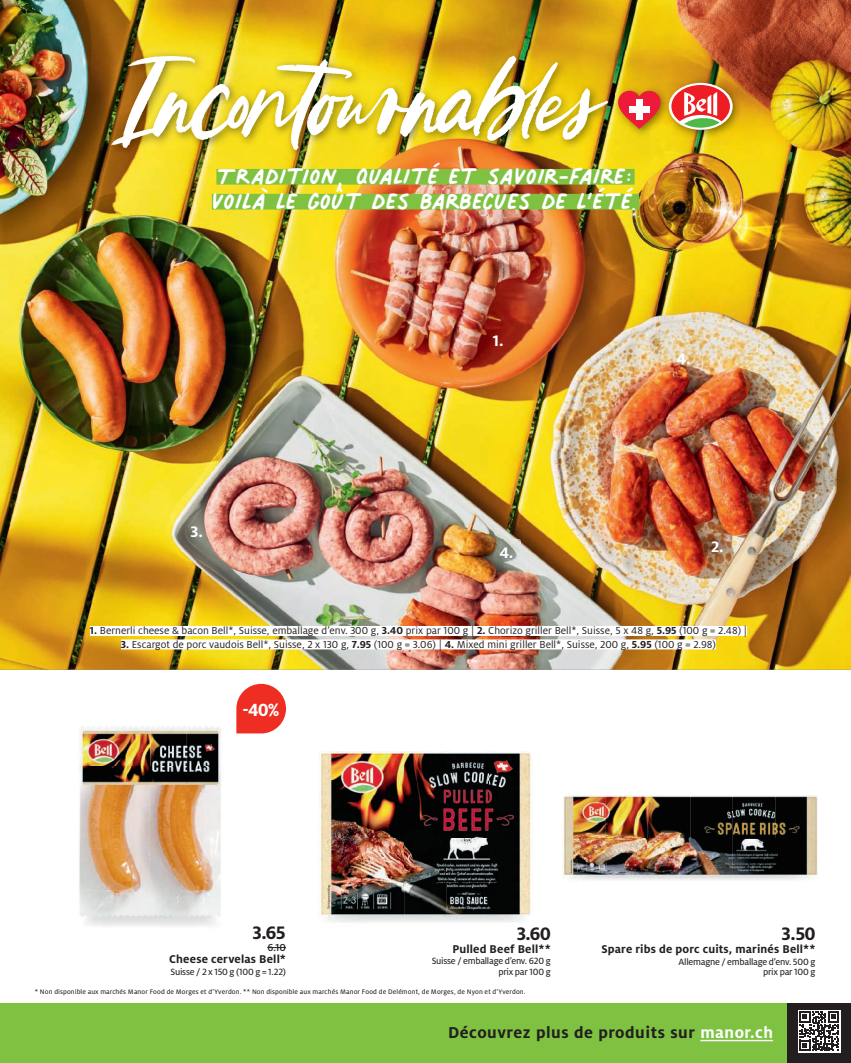
<style>
.page{position:relative;width:851px;height:1063px;background:#fff}
.page>*{position:absolute;margin:0;border:0;box-sizing:border-box;transform-origin:0 0}
.t1{font:133.75px "Pink Lemonade";letter-spacing:-.03em;color:#fff}
.t2{font:37.5px "Palmer Lake Print";color:#fff}
.t3{font:700 20px "Milofor Manor";color:#231f20}
.t4{font:700 19.5px "Milofor Manor";color:#fff}
.t5{font:700 17.5px "Milofor Manor";letter-spacing:.03em;color:#231f20}
.t6{font:700 16.88px "Milofor Manor";color:#fff}
.t7{font:700 12.5px "Milofor Manor";letter-spacing:.015em;color:#231f20}
.t8{font:11.25px "Milofor Manor";color:#231f20}
.t9{font:500 11.25px "Milofor Manor";color:#231f20}
.t10{font:10px/11.2px "Milofor Manor Text";letter-spacing:-.025em;color:#231f20;text-align:right}
.t11{font:7.25px "Milofor Manor Text";letter-spacing:.015em;color:#231f20}
.s1{font-weight:700}
.s2{color:#fff}
</style>
<div class="page">
<div style="left:0;top:1003px;width:787px;height:60px;background:#7fc241"></div>
<div style="left:787px;top:1003px;width:63px;height:60px;background:#231f20"></div>
<img style="left:0;top:0;width:850px;height:670px">
<svg style="left:236px;top:684px;width:50px;height:49px;background:#f05046"></svg>
<img style="left:704px;top:534px;width:26px;height:26px">
<img style="left:492px;top:540px;width:28px;height:26px">
<img style="left:78px;top:726px;width:143px;height:200px">
<img style="left:563px;top:795px;width:254px;height:85px">
<img style="left:320px;top:752px;width:212px;height:171px">
<hr style="left:700px;top:1040px;width:72px;height:1px;background:#fff">
<svg style="left:798px;top:1010px;width:42px;height:42px"></svg>
<svg style="left:799px;top:1011px;width:39px;height:40px"></svg>
<svg style="left:267px;top:947px;width:19px;height:1px"></svg>
<div style="left:90px;top:626px;width:657px;height:10px;background:#fff"></div>
<div style="left:121px;top:639px;width:595px;height:10px;background:#fff"></div>
<div style="left:216px;top:169px;width:418px;height:16px;background:#7fc241"></div>
<div style="left:212px;top:194px;width:427px;height:16px;background:#7fc241"></div>
<img style="left:107px;top:51px;width:635px;height:109px">
<svg style="left:618px;top:91px;width:42px;height:38px"></svg>
<div style="left:629px;top:106px;width:20px;height:6px;background:#fff"></div>
<div style="left:636px;top:99px;width:6px;height:21px;background:#fff"></div>
<svg style="left:668px;top:83px;width:64px;height:47px"></svg>
<svg style="left:671px;top:85px;width:58px;height:43px"></svg>
<h1 class="t1" style="left:118px;top:31px;width:494px">Incontournables</h1>
<h2 class="t2" style="left:216px;top:150px;width:419px">Tradition, qualité et savoir-faire:</h2>
<h2 class="t2" style="left:212px;top:175px;width:429px">voilà le goût des barbecues de l’été.</h2>
<h3 class="t6" style="left:190px;top:526px;width:14px">3.</h3>
<h3 class="t6" style="left:493px;top:335px;width:12px">1.</h3>
<h3 class="t6" style="left:499px;top:548px;width:16px">4.</h3>
<h3 class="t6" style="left:676px;top:354px;width:16px">4.</h3>
<h3 class="t6" style="left:711px;top:541px;width:14px">2.</h3>
<p class="t8" style="left:90px;top:627px;width:658px"><span class="s1">1.</span> Bernerli cheese &amp; bacon Bell*, Suisse, emballage d’env. 300 g, <span class="s1">3.40</span> prix par 100 g | <span class="s1">2.</span> Chorizo griller Bell*, Suisse, 5 x 48 g, <span class="s1">5.95</span> (100 g = 2.48) |</p>
<p class="t8" style="left:121px;top:641px;width:596px"><span class="s1">3.</span> Escargot de porc vaudois Bell*, Suisse, 2 x 130 g, <span class="s1">7.95</span> (100 g = 3.06) | <span class="s1">4.</span> Mixed mini griller Bell*, Suisse, 200 g, <span class="s1">5.95</span> (100 g = 2.98)</p>
<h3 class="t4" style="left:242px;top:704px;width:38px">-40%</h3>
<h3 class="t3" style="left:252px;top:927px;width:36px">3.65</h3>
<p class="t9" style="left:267px;top:940px;width:20px">6.10</p>
<p class="t7" style="left:169px;top:955px;width:118px">Cheese cervelas Bell*</p>
<p class="t10" style="left:170px;top:967px;width:117px">Suisse / 2 x 150 g (100 g = 1.22)</p>
<h3 class="t3" style="left:516px;top:928px;width:36px">3.60</h3>
<p class="t7" style="left:452px;top:945px;width:100px">Pulled Beef Bell**</p>
<p class="t10" style="left:431px;top:956px;width:121px">Suisse / emballage d’env. 620 g prix par 100 g</p>
<p class="t11" style="left:35px;top:990px;width:492px">* Non disponible aux marchés Manor Food de Morges et d’Yverdon. ** Non disponible aux marchés Manor Food de Delémont, de Morges, de Nyon et d’Yverdon.</p>
<h3 class="t3" style="left:780px;top:928px;width:36px">3.50</h3>
<p class="t7" style="left:601px;top:945px;width:215px">Spare ribs de porc cuits, marinés Bell**</p>
<p class="t10" style="left:678px;top:958px;width:138px;line-height:10px">Allemagne / emballage d’env. 500 g prix par 100 g</p>
<h3 class="t5" style="left:448px;top:1027px;width:326px">Découvrez plus de produits sur <span class="s2">manor.ch</span></h3>
</div>
